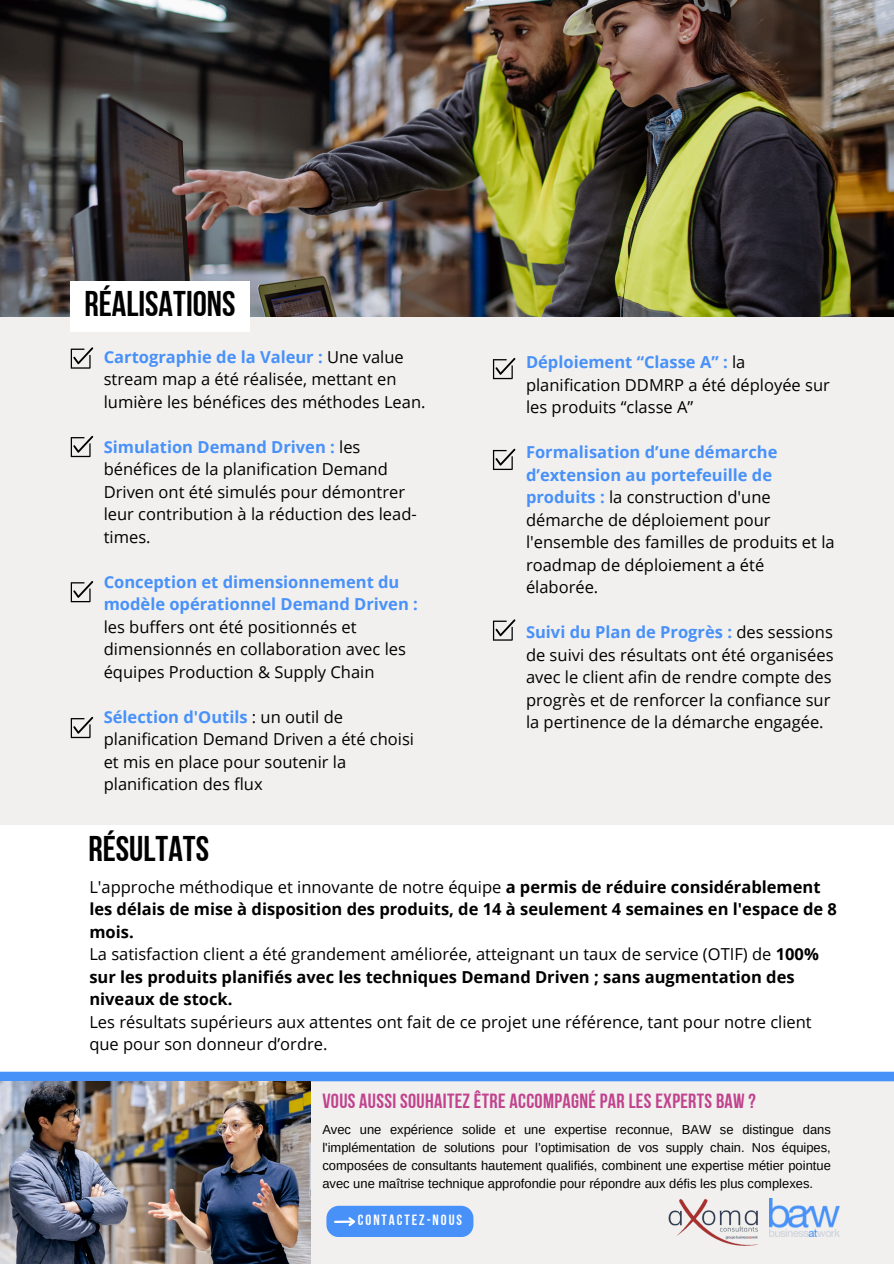
<style>
.page{position:relative;width:894px;height:1264px;background:#fff}
.page>*{position:absolute;margin:0;border:0;box-sizing:border-box;transform-origin:0 0}
.t1{font:35.7px "Bebas Neue Cyrillic";color:#000}
.t2{font:20.4px "Bebas Neue Cyrillic";letter-spacing:.015em;color:#c1428e}
.t3{font:16.5px/22.5px "Open Sans";color:#000}
.t4{font:14.85px "Bebas Neue Cyrillic";letter-spacing:.13em;color:#fff}
.t5{font:12.9px/17.9px "Arimo";color:#000;text-align:justify}
.s1{font-weight:700;color:#4891f9}
.s2{font-weight:700}
</style>
<div class="page">
<img style="left:0;top:0;width:893px;height:317px">
<div style="left:0;top:317px;width:893px;height:507px;background:#f1f0ee"></div>
<svg style="left:0;top:1071px;width:893px;height:192px;background:#e2e8ef"></svg>
<img style="left:769px;top:1198px;width:70px;height:38px">
<div style="left:326px;top:1205px;width:147px;height:32px;background:#4891f9;border-radius:12px"></div>
<svg style="left:335px;top:1217px;width:21px;height:10px"></svg>
<svg style="left:71px;top:347px;width:22px;height:21px"></svg>
<svg style="left:493px;top:358px;width:22px;height:21px"></svg>
<svg style="left:71px;top:436px;width:22px;height:21px"></svg>
<svg style="left:493px;top:448px;width:22px;height:22px"></svg>
<svg style="left:493px;top:619px;width:22px;height:21px"></svg>
<svg style="left:71px;top:581px;width:22px;height:21px"></svg>
<svg style="left:71px;top:716px;width:22px;height:22px"></svg>
<img style="left:0;top:1081px;width:311px;height:182px">
<img style="left:667px;top:1176px;width:92px;height:87px">
<div style="left:70px;top:282px;width:180px;height:50px;background:#fff"></div>
<h4 class="t1" style="left:84px;top:289px;width:153px">RÉALISATIONS</h4>
<h4 class="t3" style="left:104px;top:345px;width:323px"><span class="s1">Cartographie de la Valeur :</span> Une value stream map a été réalisée, mettant en lumière les bénéfices des méthodes Lean.</h4>
<p class="t3" style="left:104px;top:435px;width:314px"><span class="s1">Simulation Demand Driven :</span> les bénéfices de la planification Demand<br>Driven ont été simulés pour démontrer leur contribution à la réduction des lead&shy;times.</p>
<p class="t3" style="left:104px;top:570px;width:315px"><span class="s1">Conception et dimensionnement du modèle opérationnel Demand Driven : </span>les buffers ont été positionnés et dimensionnés en collaboration avec les équipes Production &amp; Supply Chain</p>
<p class="t3" style="left:104px;top:705px;width:312px"><span class="s1">Sélection d'Outils</span> : un outil de planification Demand Driven a été choisi et mis en place pour soutenir la planification des flux</p>
<h4 class="t1" style="left:88px;top:834px;width:122px">RÉSULTATS</h4>
<p class="t3" style="left:526px;top:350px;width:305px"><span class="s1">Déploiement “Classe A” :</span> la planification DDMRP a été déployée sur les produits “classe A”</p>
<h4 class="t3" style="left:526px;top:440px;width:310px"><span class="s1">Formalisation d’une démarche d’extension au portefeuille de produits :</span> la construction d'une démarche de déploiement pour l'ensemble des familles de produits et la roadmap de déploiement a été élaborée.</h4>
<h4 class="t3" style="left:526px;top:620px;width:309px"><span class="s1">Suivi du Plan de Progrès :</span> des sessions de suivi des résultats ont été organisées avec le client afin de rendre compte des progrès et de renforcer la confiance sur la pertinence de la démarche engagée.</h4>
<p class="t3" style="left:89px;top:875px;width:749px">L'approche méthodique et innovante de notre équipe <span class="s2">a permis de réduire considérablement les délais de mise à disposition des produits, de 14 à seulement 4 semaines en l'espace de 8 mois.<br></span>La satisfaction client a été grandement améliorée, atteignant un taux de service (OTIF) de <span class="s2">100% sur les produits planifiés avec les techniques Demand Driven ; sans augmentation des niveaux de stock.<br></span>Les résultats supérieurs aux attentes ont fait de ce projet une référence, tant pour notre client que pour son donneur d’ordre.</p>
<h1 class="t2" style="left:322px;top:1092px;width:435px">VOUS AUSSI SOUHAITEZ ÊTRE ACCOMPAGNÉ PAR LES EXPERTS BAW ?</h1>
<h4 class="t5" style="left:322px;top:1120px;width:510px">Avec une expérience solide et une expertise reconnue, BAW se distingue dans l'implémentation de solutions pour l’optimisation de vos supply chain. Nos équipes, composées de consultants hautement qualifiés, combinent une expertise métier pointue avec une maîtrise technique approfondie pour répondre aux défis les plus complexes.</h4>
<p class="t4" style="left:358px;top:1214px;width:106px">CONTACTEZ-NOUS</p>
</div>
